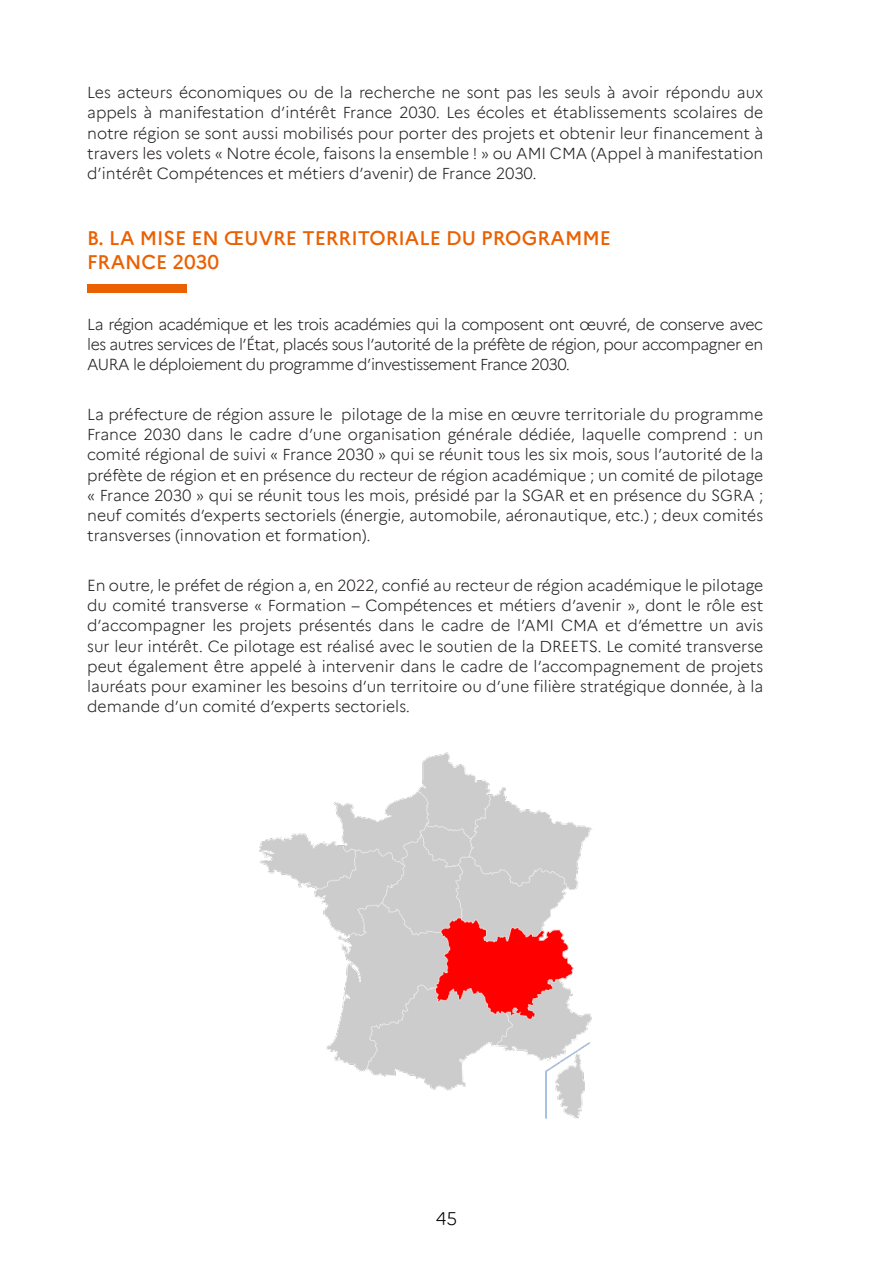
<style>
.page{position:relative;width:893px;height:1263px;background:#fff}
.page>*{position:absolute;margin:0;border:0;box-sizing:border-box;transform-origin:0 0}
.TITRE_2_BLEU{font:500 19.5px/23.4px "Marianne";color:#eb6000}
.t1{font:300 18px "Marianne";color:#030505}
.Textes_courant{font:300 15.75px/20.2px "Marianne";color:#231f20;text-align:justify}
</style>
<div class="page">
<div style="left:87px;top:284px;width:100px;height:8px;background:#eb6000"></div>
<img style="left:259px;top:752px;width:334px;height:367px">
<p class="Textes_courant" style="left:87px;top:81px;width:678px">Les acteurs économiques ou de la recherche ne sont pas les seuls à avoir répondu aux appels à manifestation d’intérêt France 2030. Les écoles et établissements scolaires de notre région se sont aussi mobilisés pour porter des projets et obtenir leur financement à travers les volets « Notre école, faisons la ensemble ! » ou AMI CMA (Appel à manifestation d’intérêt Compétences et métiers d’avenir) de France 2030.</p>
<p class="TITRE_2_BLEU" style="left:87px;top:225px;width:525px">B. LA MISE EN ŒUVRE TERRITORIALE DU PROGRAMME<br>FRANCE 2030</p>
<p class="Textes_courant" style="left:87px;top:313px;width:678px">La région académique et les trois académies qui la composent ont œuvré, de conserve avec les autres services de l’État, placés sous l’autorité de la préfète de région, pour accompagner en AURA le déploiement du programme d’investissement France 2030.</p>
<p class="Textes_courant" style="left:87px;top:403px;width:678px">La préfecture de région assure le pilotage de la mise en œuvre territoriale du programme France 2030 dans le cadre d’une organisation générale dédiée, laquelle comprend : un comité régional de suivi « France 2030 » qui se réunit tous les six mois, sous l’autorité de la préfète de région et en présence du recteur de région académique ; un comité de pilotage « France 2030 » qui se réunit tous les mois, présidé par la SGAR et en présence du SGRA ; neuf comités d’experts sectoriels (énergie, automobile, aéronautique, etc.) ; deux comités transverses (innovation et formation).</p>
<p class="Textes_courant" style="left:87px;top:574px;width:678px">En outre, le préfet de région a, en 2022, confié au recteur de région académique le pilotage du comité transverse « Formation – Compétences et métiers d’avenir », dont le rôle est d’accompagner les projets présentés dans le cadre de l’AMI CMA et d’émettre un avis sur leur intérêt. Ce pilotage est réalisé avec le soutien de la DREETS. Le comité transverse peut également être appelé à intervenir dans le cadre de l’accompagnement de projets lauréats pour examiner les besoins d’un territoire ou d’une filière stratégique donnée, à la demande d’un comité d’experts sectoriels.</p>
<p class="t1" style="left:436px;top:1205px;width:23px">45</p>
</div>
